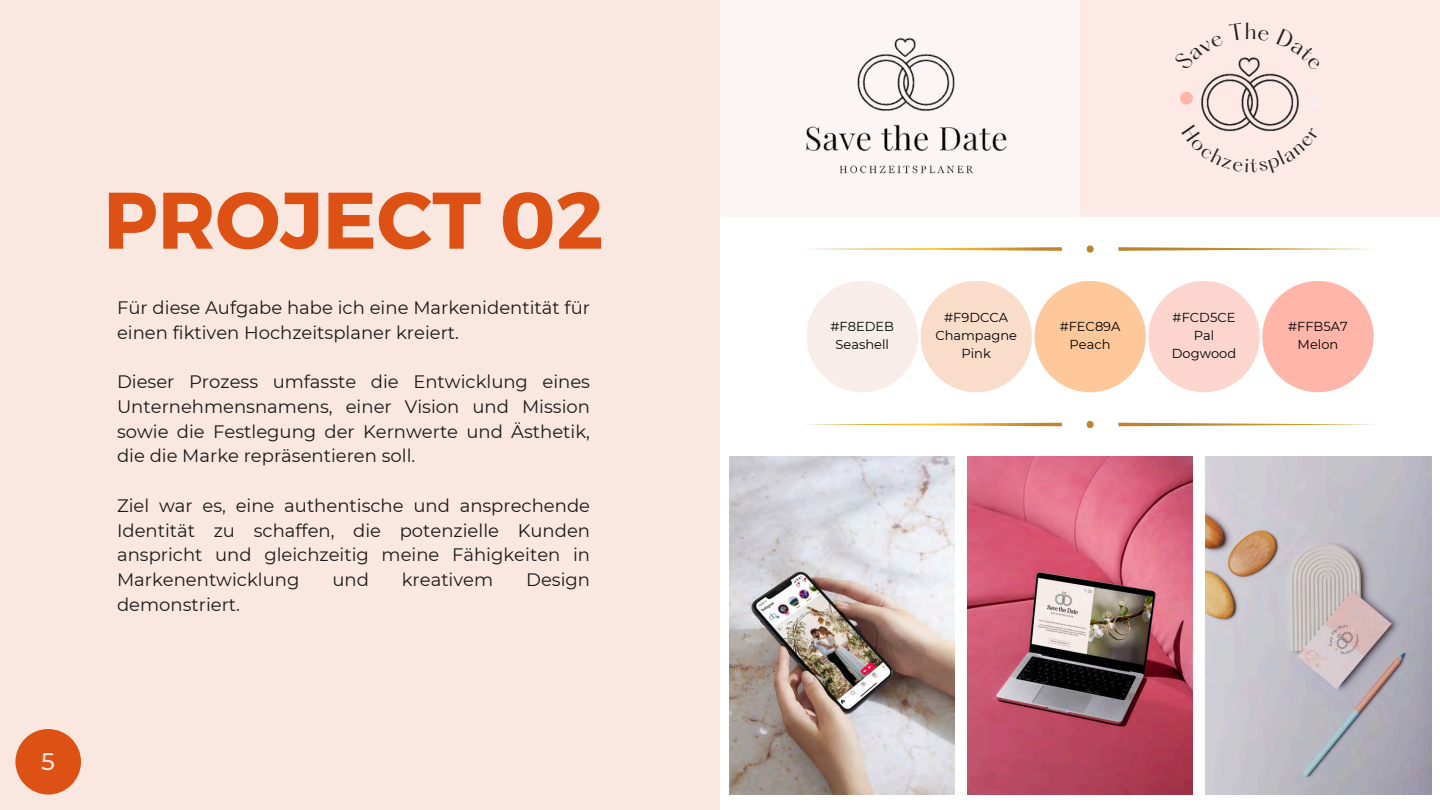
<style>
.page{position:relative;width:1440px;height:810px;background:#fae8e0}
.page>*{position:absolute;margin:0;border:0;box-sizing:border-box;transform-origin:0 0}
.t1{font:700 80px "Montserrat";color:#dd5114}
.t2{font:500 24px "Montserrat";color:#fae8e0}
.t3{font:20.5px "Hatton";color:#231f1f}
.t4{font:18px/24.8px "Montserrat";color:#191919;text-align:justify}
.t5{font:13px/18px "Montserrat";color:#000;text-align:center}
</style>
<div class="page">
<div style="left:720px;top:0;width:720px;height:810px;background:#fff"></div>
<div style="left:1080px;top:0;width:360px;height:217px;background:#fdeae6"></div>
<div style="left:720px;top:0;width:360px;height:217px;background:#fbf6f5"></div>
<div style="left:15px;top:729px;width:66px;height:66px;background:#dd5114;border-radius:50%"></div>
<img style="left:800px;top:0;width:212px;height:212px;border-radius:17px">
<div style="left:807px;top:281px;width:111px;height:111px;background:#f8ede8;border-radius:50%"></div>
<div style="left:921px;top:281px;width:111px;height:111px;background:#f9dcca;border-radius:50%"></div>
<div style="left:1034px;top:281px;width:112px;height:111px;background:#fec89a;border-radius:50%"></div>
<div style="left:1148px;top:281px;width:112px;height:111px;background:#fcd5ce;border-radius:50%"></div>
<div style="left:1262px;top:281px;width:112px;height:111px;background:#ffb5a7;border-radius:50%"></div>
<svg style="left:1087px;top:421px;width:7px;height:7px"></svg>
<svg style="left:1118px;top:423px;width:256px;height:3px"></svg>
<svg style="left:806px;top:423px;width:256px;height:3px"></svg>
<svg style="left:1087px;top:245px;width:7px;height:8px"></svg>
<svg style="left:1118px;top:247px;width:256px;height:4px"></svg>
<svg style="left:807px;top:247px;width:255px;height:4px"></svg>
<img style="left:729px;top:457px;width:225px;height:337px">
<img style="left:968px;top:456px;width:225px;height:339px">
<img style="left:1206px;top:457px;width:225px;height:337px">
<div style="left:1180px;top:92px;width:13px;height:13px;background:#ffb5a7;border-radius:50%"></div>
<div style="left:1307px;top:95px;width:13px;height:13px;background:#f8edeb;border-radius:50%"></div>
<img style="left:1189px;top:57px;width:110px;height:68px">
<svg style="left:1212px;top:125px;width:76px;height:7px"></svg>
<svg style="left:1189px;top:57px;width:55px;height:14px"></svg>
<svg style="left:1277px;top:57px;width:22px;height:14px"></svg>
<p class="t1" style="left:103px;top:168px;width:502px">PROJECT 02</p>
<p class="t4" style="left:117px;top:295px;width:475px">Für diese Aufgabe habe ich eine Markenidentität für einen fiktiven Hochzeitsplaner kreiert.</p>
<p class="t4" style="left:117px;top:369px;width:475px">Dieser Prozess umfasste die Entwicklung eines Unternehmensnamens, einer Vision und Mission sowie die Festlegung der Kernwerte und Ästhetik, die die Marke repräsentieren soll.</p>
<h2 class="t4" style="left:117px;top:493px;width:475px">Ziel war es, eine authentische und ansprechende Identität zu schaffen, die potenzielle Kunden anspricht und gleichzeitig meine Fähigkeiten in Markenentwicklung</h2>
<h2 class="t4" style="left:332px;top:567px;width:38px">und</h2>
<h2 class="t4" style="left:402px;top:567px;width:93px">kreativem</h2>
<h2 class="t4" style="left:526px;top:567px;width:65px">Design</h2>
<h2 class="t4" style="left:117px;top:592px;width:125px">demonstriert.</h2>
<h1 class="t2" style="left:41px;top:746px;width:15px">5</h1>
<p class="t3" style="left:1245px;top:21px;width:13px">h</p>
<h3 class="t5" style="left:831px;top:318px;width:65px">#F8EDEB<br>Seashell</h3>
<h3 class="t5" style="left:935px;top:309px;width:83px">#F9DCCA<br>Champagne<br>Pink</h3>
<p class="t5" style="left:1060px;top:318px;width:62px">#FEC89A<br>Peach</p>
<p class="t5" style="left:1172px;top:309px;width:66px">#FCD5CE<br>Pal<br>Dogwood</p>
<h4 class="t5" style="left:1288px;top:318px;width:61px">#FFB5A7<br>Melon</h4>
</div>
